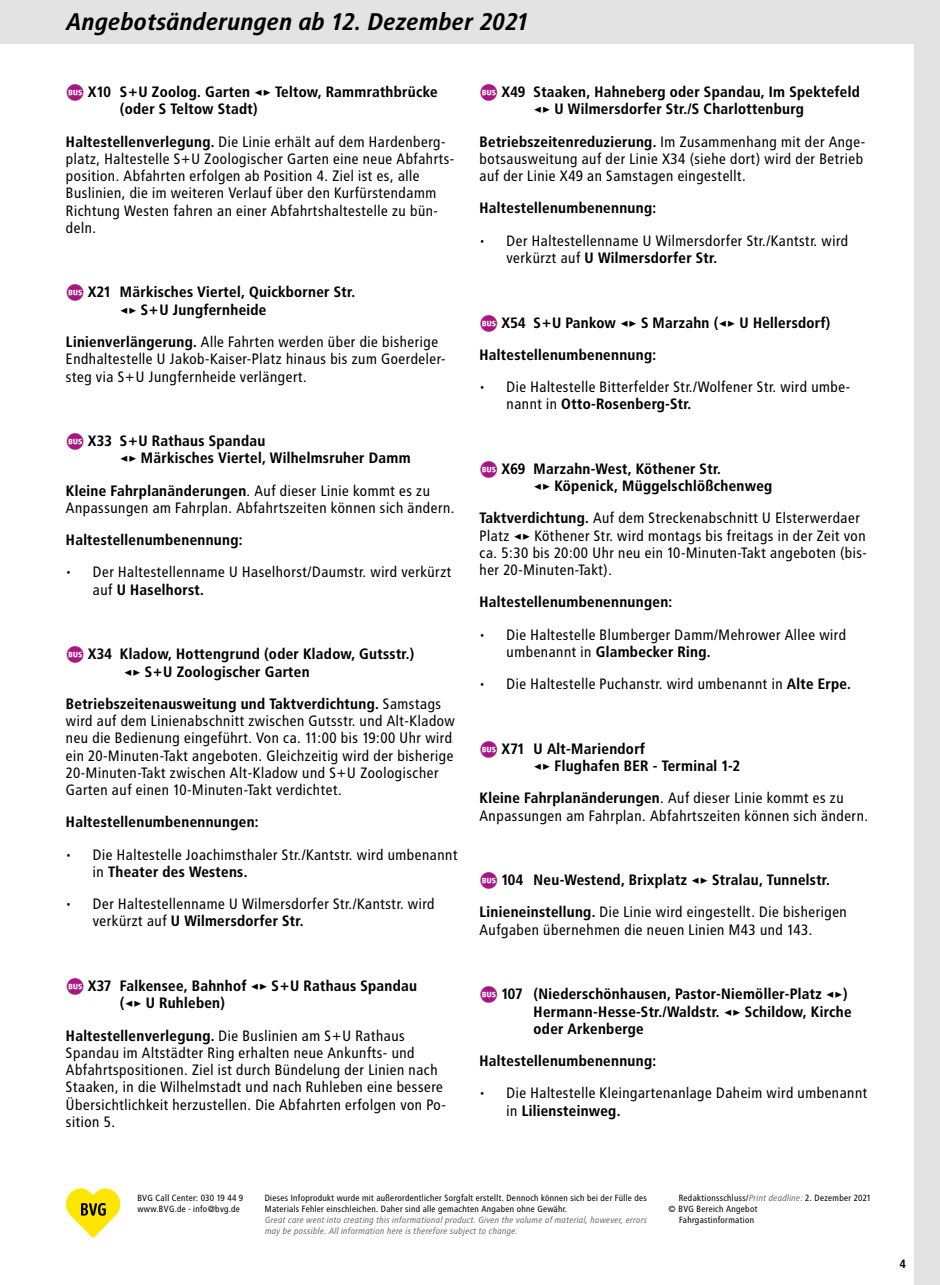
<style>
.page{position:relative;width:940px;height:1285px;background:#fff}
.page>*{position:absolute;margin:0;border:0;box-sizing:border-box;transform-origin:0 0}
.t1{font:24px "Transit Print OT Bld Ita";color:#000}
.t2{font:15px/17.2px "Transit Print OT";color:#000}
.t3{font:15px/17.2px "Transit Print OT Bld";color:#000}
.t4{font:12px "Transit Print OT Bld";color:#000}
.t5{font:9px/10.8px "Transit Print OT";color:#000}
.t6{font:italic 9px/10.8px "Transit Print OT";color:#706f6f}
.s1{font-family:"Transit Fpla";color:#a71681}
.s2{font-family:"Transit Print OT Bld"}
.s3{font-family:"Transit Print OT"}
.s4{font-style:italic;color:#706f6f}
</style>
<div class="page">
<div style="left:0;top:0;width:940px;height:44px;background:#e3e3e3"></div>
<div style="left:914px;top:0;width:26px;height:1284px;background:#e3e3e3"></div>
<svg style="left:66px;top:1188px;width:54px;height:49px"></svg>
<h1 class="t1" style="left:66px;top:7px;width:464px">Angebotsänderungen ab 12. Dezember 2021</h1>
<p class="t3" style="left:120px;top:83px;width:320px;text-indent:-45px"><span class="s1">b</span>X10 S+U Zoolog. Garten ◂▸ Teltow, Rammrathbrücke (oder S Teltow Stadt)</p>
<p class="t2" style="left:66px;top:133px;width:390px"><span class="s2">Haltestellenverlegung.</span> Die Linie erhält auf dem Hardenberg&shy;platz, Haltestelle S+U Zoologischer Garten eine neue Abfahrts&shy;position. Abfahrten erfolgen ab Position 4. Ziel ist es, alle Buslinien, die im weiteren Verlauf über den Kurfürstendamm Richtung Westen fahren an einer Abfahrtshaltestelle zu bün&shy;deln.</p>
<p class="t3" style="left:120px;top:283px;width:237px;text-indent:-45px"><span class="s1">b</span>X21 Märkisches Viertel, Quickborner Str. ◂▸ S+U Jungfernheide</p>
<p class="t2" style="left:66px;top:333px;width:382px"><span class="s2">Linienverlängerung.</span> Alle Fahrten werden über die bisherige<br>Endhaltestelle U Jakob-Kaiser-Platz hinaus bis zum Goerdeler&shy;steg via S+U Jungfernheide verlängert.</p>
<p class="t3" style="left:120px;top:432px;width:292px;text-indent:-45px"><span class="s1">b</span>X33 S+U Rathaus Spandau<br>◂▸ Märkisches Viertel, Wilhelmsruher Damm</p>
<p class="t3" style="left:66px;top:481px;width:366px">Kleine Fahrplanänderungen<span class="s3">. Auf dieser Linie kommt es zu</span></p>
<p class="t2" style="left:66px;top:499px;width:391px">Anpassungen am Fahrplan. Abfahrtszeiten können sich ändern.</p>
<p class="t3" style="left:66px;top:531px;width:178px">Haltestellenumbenennung:</p>
<p class="t2" style="left:66px;top:563px;width:387px">• Der Haltestellenname U Haselhorst/Daumstr. wird verkürzt</p>
<p class="t3" style="left:93px;top:580px;width:113px"><span class="s3">auf</span> U Haselhorst.</p>
<p class="t3" style="left:124px;top:645px;width:292px;text-indent:-49px"><span class="s1">b</span>X34 Kladow, Hottengrund (oder Kladow, Gutsstr.) ◂▸ S+U Zoologischer Garten</p>
<p class="t3" style="left:66px;top:694px;width:377px">Betriebszeitenausweitung und Taktverdichtung. <span class="s3">Samstags</span></p>
<p class="t2" style="left:66px;top:712px;width:391px">wird auf dem Linienabschnitt zwischen Gutsstr. und Alt-Kladow neu die Bedienung eingeführt. Von ca. 11:00 bis 19:00 Uhr wird ein 20-Minuten-Takt angeboten. Gleichzeitig wird der bisherige 20-Minuten-Takt zwischen Alt-Kladow und S+U Zoologischer Garten auf einen 10-Minuten-Takt verdichtet.</p>
<p class="t3" style="left:66px;top:813px;width:195px">Haltestellenumbenennungen:</p>
<p class="t2" style="left:66px;top:845px;width:394px">• Die Haltestelle Joachimsthaler Str./Kantstr. wird umbenannt</p>
<p class="t3" style="left:93px;top:862px;width:156px"><span class="s3">in</span> Theater des Westens.</p>
<p class="t2" style="left:66px;top:895px;width:371px">• Der Haltestellenname U Wilmersdorfer Str./Kantstr. wird</p>
<p class="t3" style="left:93px;top:912px;width:212px"><span class="s3">verkürzt auf</span> U Wilmersdorfer Str.</p>
<p class="t3" style="left:120px;top:976px;width:299px;text-indent:-45px"><span class="s1">b</span>X37 Falkensee, Bahnhof ◂▸ S+U Rathaus Spandau (◂▸ U Ruhleben)</p>
<p class="t2" style="left:66px;top:1026px;width:382px"><span class="s2">Haltestellenverlegung.</span> Die Buslinien am S+U Rathaus Spandau im Altstädter Ring erhalten neue Ankunfts- und Abfahrtspositionen. Ziel ist durch Bündelung der Linien nach Staaken, in die Wilhelmstadt und nach Ruhleben eine bessere Übersichtlichkeit herzustellen. Die Abfahrten erfolgen von Po&shy;sition 5.</p>
<p class="t3" style="left:533px;top:83px;width:328px;text-indent:-45px"><span class="s1">b</span>X49 Staaken, Hahneberg oder Spandau, Im Spektefeld ◂▸ U Wilmersdorfer Str./S Charlottenburg</p>
<p class="t3" style="left:479px;top:133px;width:388px">Betriebszeitenreduzierung. <span class="s3">Im Zusammenhang mit der Ange-</span></p>
<p class="t2" style="left:479px;top:150px;width:386px">botsausweitung auf der Linie X34 (siehe dort) wird der Betrieb auf der Linie X49 an Samstagen eingestellt.</p>
<p class="t3" style="left:479px;top:199px;width:178px">Haltestellenumbenennung:</p>
<p class="t2" style="left:479px;top:232px;width:371px">• Der Haltestellenname U Wilmersdorfer Str./Kantstr. wird</p>
<p class="t3" style="left:506px;top:249px;width:212px"><span class="s3">verkürzt auf</span> U Wilmersdorfer Str.</p>
<p class="t3" style="left:479px;top:306px;width:353px;line-height:32.2px;text-indent:9px"><span class="s1">b</span>X54 S+U Pankow ◂▸ S Marzahn (◂▸ U Hellersdorf)<br>Haltestellenumbenennung:</p>
<p class="t2" style="left:479px;top:378px;width:373px">• Die Haltestelle Bitterfelder Str./Wolfener Str. wird umbe-</p>
<p class="t3" style="left:506px;top:395px;width:187px"><span class="s3">nannt in</span> Otto-Rosenberg-Str.</p>
<p class="t3" style="left:533px;top:460px;width:240px;text-indent:-45px"><span class="s1">b</span>X69 Marzahn-West, Köthener Str.<br>◂▸ Köpenick, Müggelschlößchenweg</p>
<p class="t2" style="left:479px;top:509px;width:389px"><span class="s2">Taktverdichtung.</span> Auf dem Streckenabschnitt U Elsterwerdaer Platz <span class="s2">◂▸</span> Köthener Str. wird montags bis freitags in der Zeit von ca. 5:30 bis 20:00 Uhr neu ein 10-Minuten-Takt angeboten (bis&shy;her 20-Minuten-Takt).</p>
<p class="t3" style="left:479px;top:593px;width:195px">Haltestellenumbenennungen:</p>
<p class="t2" style="left:479px;top:625px;width:368px">• Die Haltestelle Blumberger Damm/Mehrower Allee wird</p>
<p class="t3" style="left:506px;top:643px;width:206px"><span class="s3">umbenannt in</span> Glambecker Ring.</p>
<p class="t2" style="left:479px;top:675px;width:373px">• Die Haltestelle Puchanstr. wird umbenannt in <span class="s2">Alte Erpe.</span></p>
<p class="t3" style="left:533px;top:739px;width:209px;text-indent:-45px"><span class="s1">b</span>X71 U Alt-Mariendorf<br>◂▸ Flughafen BER - Terminal 1-2</p>
<p class="t3" style="left:479px;top:789px;width:366px">Kleine Fahrplanänderungen<span class="s3">. Auf dieser Linie kommt es zu</span></p>
<p class="t2" style="left:479px;top:806px;width:391px">Anpassungen am Fahrplan. Abfahrtszeiten können sich ändern.</p>
<p class="t3" style="left:488px;top:871px;width:343px"><span class="s1">b</span>104 Neu-Westend, Brixplatz ◂▸ Stralau, Tunnelstr.</p>
<p class="t2" style="left:479px;top:903px;width:369px"><span class="s2">Linieneinstellung.</span> Die Linie wird eingestellt. Die bisherigen<br>Aufgaben übernehmen die neuen Linien M43 und 143.</p>
<p class="t3" style="left:533px;top:985px;width:320px;text-indent:-45px"><span class="s1">b</span>107 (Niederschönhausen, Pastor-Niemöller-Platz ◂▸)<br>Hermann-Hesse-Str./Waldstr. ◂▸ Schildow, Kirche oder Arkenberge</p>
<p class="t3" style="left:479px;top:1051px;width:178px">Haltestellenumbenennung:</p>
<p class="t2" style="left:479px;top:1084px;width:390px">• Die Haltestelle Kleingartenanlage Daheim wird umbenannt</p>
<p class="t3" style="left:506px;top:1101px;width:116px"><span class="s3">in</span> Liliensteinweg.</p>
<p class="t5" style="left:265px;top:1192px;width:384px">Dieses Infoprodukt wurde mit außerordentlicher Sorgfalt erstellt. Dennoch können sich bei der Fülle des<br>Materials Fehler einschleichen. Daher sind alle gemachten Angaben ohne Gewähr.</p>
<p class="t6" style="left:265px;top:1214px;width:384px">Great care went into creating this informational product. Given the volume of material, however, errors may be possible. All information here is therefore subject to change.</p>
<p class="t5" style="left:137px;top:1192px;width:108px">BVG Call Center: 030 19 44 9 www.BVG.de · info@bvg.de</p>
<p class="t5" style="left:679px;top:1192px;width:194px">Redaktionsschluss/<span class="s4">Print deadline:</span> 2. Dezember 2021</p>
<p class="t5" style="left:668px;top:1203px;width:91px">© BVG Bereich Angebot</p>
<p class="t5" style="left:679px;top:1214px;width:77px">Fahrgastinformation</p>
<p class="t4" style="left:899px;top:1256px;width:8px">4</p>
</div>
